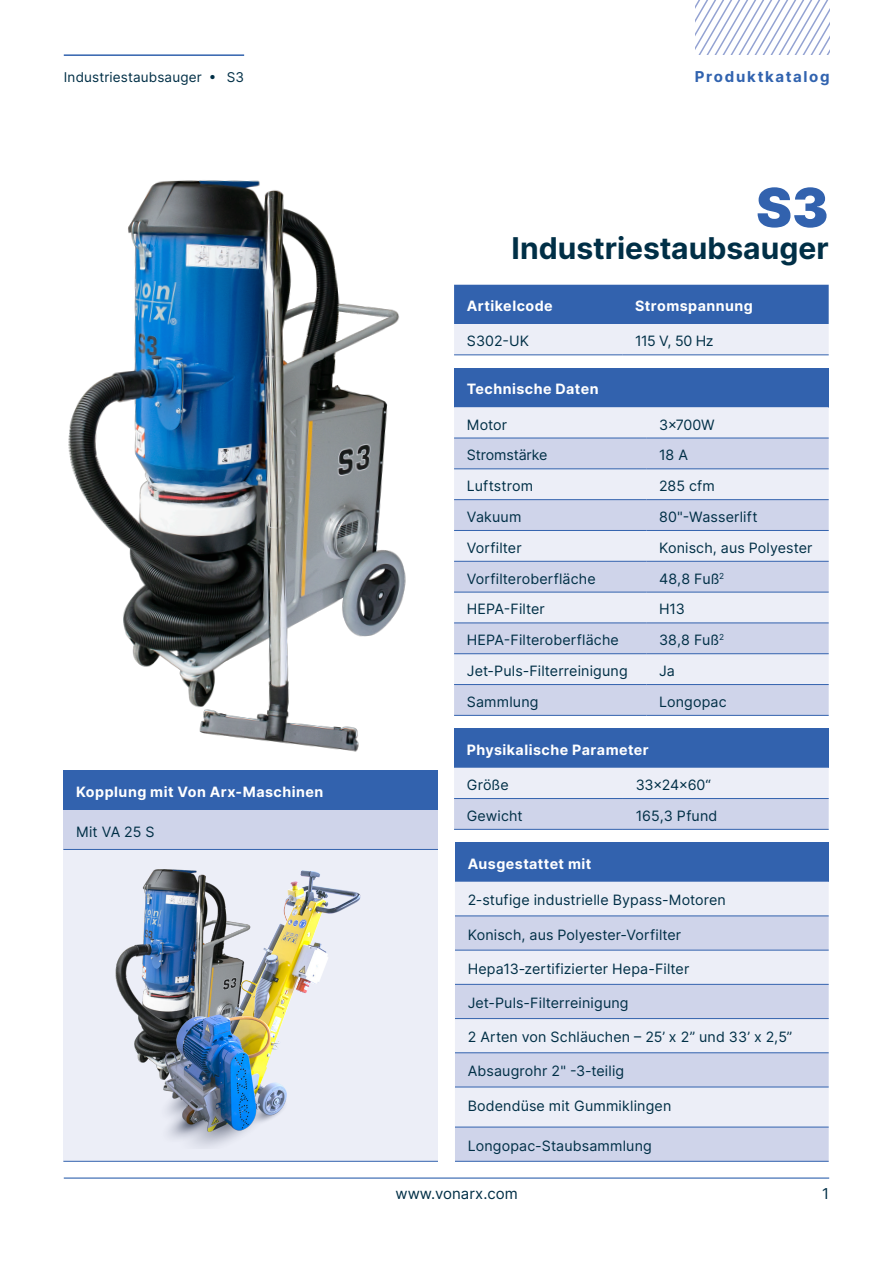
<style>
.page{position:relative;width:893px;height:1263px;background:#fff}
.page>*{position:absolute;margin:0;border:0;box-sizing:border-box;transform-origin:0 0}
.t1{font:900 54px "Inter";color:#3262ae}
.t2{font:700 30px "Inter";color:#002f46}
.t3{font:15px "Inter";color:#002f46}
.t4{font:700 15px "Inter";letter-spacing:.11em;color:#3163af}
.Body{font:14.25px "Inter";letter-spacing:.01em;color:#002f46}
.Header-table{font:700 14.25px "Inter";letter-spacing:.035em;color:#fff}
.Body-2{font:14.25px "Inter";letter-spacing:-.015em;color:#002f46}
.t5{font:13.5px "Inter";letter-spacing:.01em;color:#002f46}
</style>
<div class="page">
<hr style="left:64px;top:1177px;width:765px;height:1px;background:#3163af">
<hr style="left:64px;top:54px;width:180px;height:2px;background:#3262ae">
<svg style="left:695px;top:0;width:135px;height:54px"></svg>
<img style="left:63px;top:180px;width:375px;height:591px">
<div style="left:454px;top:368px;width:375px;height:39px;background:#3262ae"></div>
<div style="left:454px;top:407px;width:375px;height:31px;background:#eceef7"></div>
<svg style="left:454px;top:439px;width:375px;height:276px;background:#dadeef"></svg>
<hr style="left:454px;top:438px;width:192px;height:1px;background:#3262ae">
<hr style="left:646px;top:438px;width:183px;height:1px;background:#3262ae">
<hr style="left:646px;top:499px;width:183px;height:1px;background:#3262ae">
<hr style="left:646px;top:530px;width:183px;height:1px;background:#3262ae">
<hr style="left:646px;top:561px;width:183px;height:1px;background:#3262ae">
<hr style="left:646px;top:592px;width:183px;height:1px;background:#3262ae">
<hr style="left:646px;top:623px;width:183px;height:1px;background:#3262ae">
<hr style="left:646px;top:653px;width:183px;height:1px;background:#3262ae">
<hr style="left:646px;top:684px;width:183px;height:1px;background:#3262ae">
<hr style="left:454px;top:499px;width:192px;height:1px;background:#3262ae">
<hr style="left:454px;top:530px;width:192px;height:1px;background:#3262ae">
<hr style="left:454px;top:561px;width:192px;height:1px;background:#3262ae">
<hr style="left:454px;top:592px;width:192px;height:1px;background:#3262ae">
<hr style="left:454px;top:623px;width:192px;height:1px;background:#3262ae">
<hr style="left:454px;top:653px;width:192px;height:1px;background:#3262ae">
<hr style="left:454px;top:684px;width:192px;height:1px;background:#3262ae">
<hr style="left:454px;top:469px;width:192px;height:1px;background:#3262ae">
<hr style="left:646px;top:469px;width:183px;height:1px;background:#3262ae">
<hr style="left:454px;top:715px;width:192px;height:1px;background:#3262ae">
<hr style="left:646px;top:715px;width:183px;height:1px;background:#3262ae">
<svg style="left:454px;top:285px;width:375px;height:70px;background:#829ecd"></svg>
<hr style="left:454px;top:355px;width:168px;height:1px;background:#3262ae">
<hr style="left:622px;top:355px;width:207px;height:1px;background:#3262ae">
<div style="left:454px;top:728px;width:375px;height:40px;background:#3262ae"></div>
<svg style="left:454px;top:768px;width:375px;height:61px;background:#dde0f0"></svg>
<hr style="left:454px;top:798px;width:169px;height:1px;background:#3262ae">
<hr style="left:454px;top:829px;width:169px;height:1px;background:#3262ae">
<hr style="left:623px;top:798px;width:206px;height:1px;background:#3262ae">
<hr style="left:623px;top:829px;width:206px;height:1px;background:#3262ae">
<div style="left:63px;top:771px;width:375px;height:39px;background:#3262ae"></div>
<div style="left:63px;top:810px;width:375px;height:39px;background:#cfd4ea"></div>
<div style="left:63px;top:849px;width:375px;height:312px;background:#eceef7"></div>
<hr style="left:63px;top:1161px;width:375px;height:1px;background:#3262ae">
<hr style="left:63px;top:849px;width:375px;height:1px;background:#3262ae">
<img style="left:115px;top:947px;width:15px;height:60px">
<img style="left:130px;top:869px;width:231px;height:278px">
<div style="left:455px;top:842px;width:374px;height:40px;background:#3262ae"></div>
<div style="left:455px;top:882px;width:374px;height:34px;background:#eceef7"></div>
<svg style="left:455px;top:917px;width:374px;height:244px;background:#dadeef"></svg>
<hr style="left:455px;top:916px;width:374px;height:1px;background:#3262ae">
<hr style="left:455px;top:950px;width:374px;height:1px;background:#3262ae">
<hr style="left:455px;top:984px;width:374px;height:1px;background:#3262ae">
<hr style="left:455px;top:1018px;width:374px;height:1px;background:#3262ae">
<hr style="left:455px;top:1052px;width:374px;height:1px;background:#3262ae">
<hr style="left:455px;top:1087px;width:374px;height:1px;background:#3262ae">
<hr style="left:455px;top:1127px;width:374px;height:1px;background:#3262ae">
<hr style="left:455px;top:1161px;width:374px;height:1px;background:#3262ae">
<p class="t5" style="left:64px;top:68px;width:182px">Industriestaubsauger • S3</p>
<p class="t4" style="left:695px;top:66px;width:136px">Produktkatalog</p>
<h1 class="t1" style="left:756px;top:168px;width:74px">S3</h1>
<h3 class="t2" style="left:511px;top:226px;width:319px">Industriestaubsauger</h3>
<p class="Header-table" style="left:467px;top:296px;width:87px">Artikelcode</p>
<p class="Header-table" style="left:635px;top:296px;width:119px">Stromspannung</p>
<p class="Body" style="left:467px;top:331px;width:64px">S302-UK</p>
<p class="Body" style="left:635px;top:331px;width:80px">115 V, 50 Hz</p>
<p class="Header-table" style="left:76px;top:782px;width:249px">Kopplung mit Von Arx-Maschinen</p>
<p class="Body" style="left:76px;top:821px;width:80px">Mit VA 25 S</p>
<p class="Header-table" style="left:467px;top:379px;width:133px">Technische Daten</p>
<p class="Body" style="left:467px;top:414px;width:42px">Motor</p>
<p class="Body" style="left:659px;top:414px;width:57px">3x700W</p>
<p class="Body-2" style="left:467px;top:445px;width:82px">Stromstärke</p>
<p class="Body" style="left:659px;top:445px;width:30px">18 A</p>
<p class="Body" style="left:467px;top:476px;width:68px">Luftstrom</p>
<p class="Body" style="left:659px;top:476px;width:57px">285 cfm</p>
<p class="Body" style="left:467px;top:506px;width:56px">Vakuum</p>
<p class="Body" style="left:659px;top:506px;width:100px">80"-Wasserlift</p>
<p class="Body" style="left:467px;top:537px;width:56px">Vorfilter</p>
<p class="Body" style="left:659px;top:537px;width:155px">Konisch, aus Polyester</p>
<p class="Body" style="left:467px;top:568px;width:130px">Vorfilteroberfläche</p>
<p class="Body" style="left:659px;top:568px;width:67px">48,8 Fuß<sup>2</sup></p>
<p class="Body" style="left:467px;top:599px;width:79px">HEPA-Filter</p>
<p class="Body" style="left:659px;top:599px;width:27px">H13</p>
<p class="Body" style="left:467px;top:630px;width:154px">HEPA-Filteroberfläche</p>
<p class="Body" style="left:659px;top:630px;width:66px">38,8 Fuß<sup>2</sup></p>
<p class="Body" style="left:467px;top:660px;width:162px">Jet-Puls-Filterreinigung</p>
<p class="Body" style="left:659px;top:660px;width:17px">Ja</p>
<p class="Body" style="left:467px;top:691px;width:73px">Sammlung</p>
<p class="Body" style="left:659px;top:691px;width:69px">Longopac</p>
<p class="Header-table" style="left:467px;top:739px;width:183px">Physikalische Parameter</p>
<p class="Body" style="left:467px;top:774px;width:43px">Größe</p>
<p class="Body" style="left:636px;top:774px;width:77px">33x24x60“</p>
<p class="Body" style="left:467px;top:805px;width:57px">Gewicht</p>
<p class="Body" style="left:636px;top:805px;width:83px">165,3 Pfund</p>
<p class="Header-table" style="left:468px;top:853px;width:125px">Ausgestattet mit</p>
<p class="Body" style="left:468px;top:890px;width:260px">2-stufige industrielle Bypass-Motoren</p>
<p class="Body" style="left:468px;top:924px;width:215px">Konisch, aus Polyester-Vorfilter</p>
<p class="Body" style="left:468px;top:958px;width:223px">Hepa13-zertifizierter Hepa-Filter</p>
<p class="Body" style="left:468px;top:992px;width:162px">Jet-Puls-Filterreinigung</p>
<p class="Body" style="left:468px;top:1026px;width:326px">2 Arten von Schläuchen – 25’ x 2” und 33’ x 2,5”</p>
<p class="Body" style="left:468px;top:1061px;width:158px">Absaugrohr 2" -3-teilig</p>
<p class="Body" style="left:468px;top:1095px;width:205px">Bodendüse mit Gummiklingen</p>
<p class="Body" style="left:468px;top:1135px;width:186px">Longopac-Staubsammlung</p>
<p class="t3" style="left:396px;top:1182px;width:124px">www.vonarx.com</p>
<p class="t3" style="left:822px;top:1182px;width:8px">1</p>
</div>
